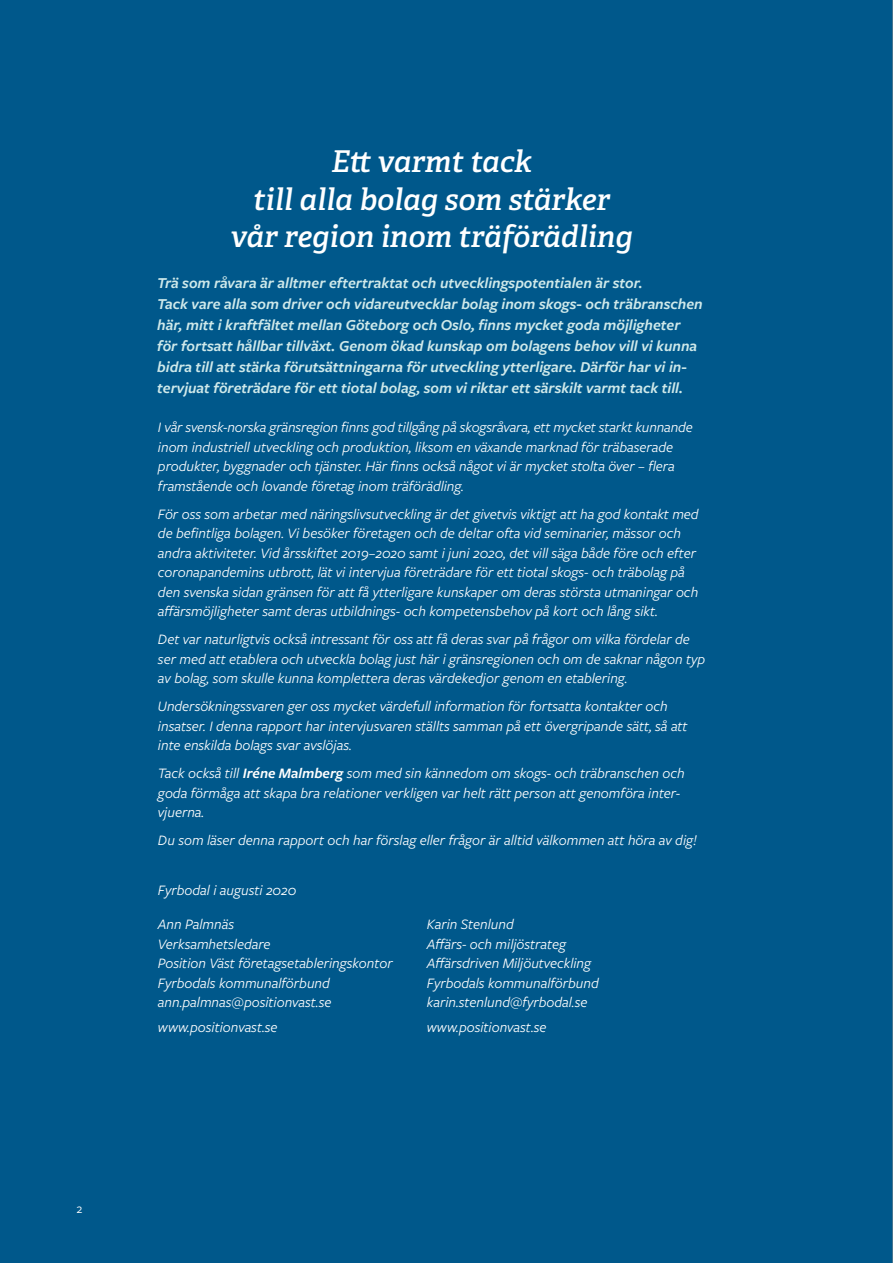
<style>
.page{position:relative;width:893px;height:1263px;background:#00588b}
.page>*{position:absolute;margin:0;border:0;box-sizing:border-box;transform-origin:0 0}
.t1{font:italic 30px/37.5px "Adelle PE Sb";color:#fff;text-align:center}
.t2{font:italic 600 15.75px/21px "Freight Sans Pro";color:#cfe9ea}
.t3{font:italic 15px/19.5px "Freight Sans Pro";color:#fff}
.t4{font:13.5px "Freight Sans Pro";color:#fff}
.s1{font-weight:600}
</style>
<div class="page">
<hr style="left:892px;top:0;width:1px;height:1263px;background:#929292">
<p class="t4" style="left:77px;top:1199px;width:7px">2</p>
<h1 class="t1" style="left:230px;top:142px;width:404px">Ett varmt tack<br>till alla bolag som stärker vår region inom träförädling</h1>
<p class="t2" style="left:157px;top:272px;width:547px">Trä som råvara är alltmer eftertraktat och utvecklingspotentialen är stor.<br>Tack vare alla som driver och vidareutvecklar bolag inom skogs- och träbranschen här, mitt i kraftfältet mellan Göteborg och Oslo, finns mycket goda möjligheter för fortsatt hållbar tillväxt. Genom ökad kunskap om bolagens behov vill vi kunna bidra till att stärka förutsättningarna för utveckling ytterligare. Därför har vi in&shy;tervjuat företrädare för ett tiotal bolag, som vi riktar ett särskilt varmt tack till.</p>
<p class="t3" style="left:158px;top:417px;width:536px">I vår svensk-norska gränsregion finns god tillgång på skogsråvara, ett mycket starkt kunnande inom industriell utveckling och produktion, liksom en växande marknad för träbaserade produkter, byggnader och tjänster. Här finns också något vi är mycket stolta över – flera framstående och lovande företag inom träförädling.</p>
<p class="t3" style="left:158px;top:503px;width:542px">För oss som arbetar med näringslivsutveckling är det givetvis viktigt att ha god kontakt med de befintliga bolagen. Vi besöker företagen och de deltar ofta vid seminarier, mässor och andra aktiviteter. Vid årsskiftet 2019–2020 samt i juni 2020, det vill säga både före och efter coronapandemins utbrott, lät vi intervjua företrädare för ett tiotal skogs- och träbolag på den svenska sidan gränsen för att få ytterligare kunskaper om deras största utmaningar och affärsmöjligheter samt deras utbildnings- och kompetensbehov på kort och lång sikt.</p>
<p class="t3" style="left:158px;top:629px;width:549px">Det var naturligtvis också intressant för oss att få deras svar på frågor om vilka fördelar de ser med att etablera och utveckla bolag just här i gränsregionen och om de saknar någon typ av bolag, som skulle kunna komplettera deras värdekedjor genom en etablering.</p>
<p class="t3" style="left:158px;top:696px;width:531px">Undersökningssvaren ger oss mycket värdefull information för fortsatta kontakter och insatser. I denna rapport har intervjusvaren ställts samman på ett övergripande sätt, så att inte enskilda bolags svar avslöjas.</p>
<p class="t3" style="left:158px;top:763px;width:528px">Tack också till <span class="s1">Iréne Malmberg</span> som med sin kännedom om skogs- och träbranschen och goda förmåga att skapa bra relationer verkligen var helt rätt person att genomföra inter&shy;vjuerna.</p>
<p class="t3" style="left:158px;top:830px;width:540px">Du som läser denna rapport och har förslag eller frågor är alltid välkommen att höra av dig!</p>
<p class="t3" style="left:158px;top:879px;width:140px">Fyrbodal i augusti 2020</p>
<p class="t3" style="left:158px;top:914px;width:236px">Ann Palmnäs<br>Verksamhetsledare<br>Position Väst företagsetableringskontor<br>Fyrbodals kommunalförbund ann.palmnas@positionvast.se</p>
<p class="t3" style="left:158px;top:1017px;width:121px">www.positionvast.se</p>
<p class="t3" style="left:427px;top:914px;width:173px">Karin Stenlund<br>Affärs- och miljöstrateg<br>Affärsdriven Miljöutveckling<br>Fyrbodals kommunalförbund karin.stenlund@fyrbodal.se</p>
<p class="t3" style="left:427px;top:1017px;width:121px">www.positionvast.se</p>
</div>
